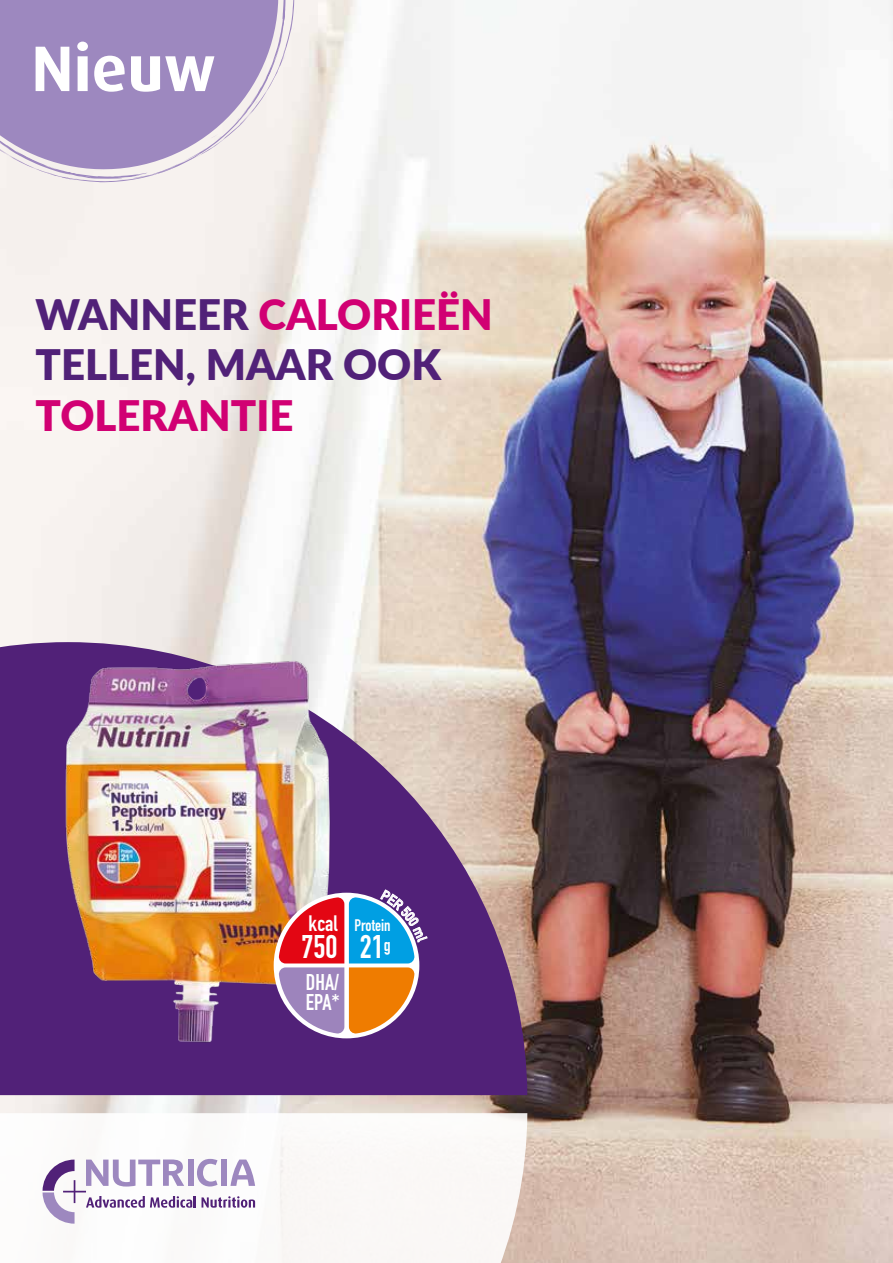
<style>
.page{position:relative;width:893px;height:1263px;background:#fff}
.page>*{position:absolute;margin:0;border:0;box-sizing:border-box;transform-origin:0 0}
.t1{font:700 64.5px "Dax";color:#fff}
.t2{font:900 42px/50.7px "Lato";color:#512178}
.t3{font:900 42px "Lato";color:#d10073}
.t4{font:32.25px "DIN Engschrift Std";color:#fff}
.t5{font:22.5px/19.2px "DIN Engschrift Std";color:#fff}
.t6{font:22.05px "DIN Engschrift Std";color:#fff}
.t7{font:16.5px "DIN Engschrift Std";color:#fff}
.s1{color:#d10073}
</style>
<div class="page">
<img style="left:0;top:0;width:893px;height:1263px">
<svg style="left:0;top:1113px;width:527px;height:150px"></svg>
<svg style="left:0;top:642px;width:527px;height:453px;background:#845f90"></svg>
<img style="left:54px;top:644px;width:289px;height:435px">
<svg style="left:0;top:0;width:301px;height:192px;fill:#f5f0ed"></svg>
<svg style="left:285px;top:0;width:10px;height:179px;fill:#f5f0ed"></svg>
<svg style="left:285px;top:53px;width:2px;height:7px"></svg>
<svg style="left:0;top:0;width:285px;height:182px;background:#b09ec9"></svg>
<svg style="left:13px;top:157px;width:12px;height:7px"></svg>
<svg style="left:39px;top:170px;width:17px;height:5px"></svg>
<svg style="left:188px;top:153px;width:10px;height:6px"></svg>
<svg style="left:211px;top:133px;width:11px;height:12px"></svg>
<svg style="left:234px;top:118px;width:7px;height:8px"></svg>
<svg style="left:251px;top:92px;width:7px;height:13px"></svg>
<svg style="left:268px;top:65px;width:6px;height:22px"></svg>
<svg style="left:30px;top:106px;width:12px;height:6px"></svg>
<svg style="left:54px;top:117px;width:16px;height:6px"></svg>
<svg style="left:194px;top:102px;width:9px;height:5px"></svg>
<svg style="left:218px;top:86px;width:7px;height:9px"></svg>
<svg style="left:239px;top:69px;width:3px;height:4px"></svg>
<svg style="left:253px;top:45px;width:6px;height:9px"></svg>
<svg style="left:269px;top:19px;width:3px;height:8px"></svg>
<svg style="left:43px;top:1159px;width:212px;height:65px"></svg>
<svg style="left:278px;top:890px;width:149px;height:144px;background:#9f7585"></svg>
<h1 class="t1" style="left:31px;top:32px;width:186px">Nieuw</h1>
<p class="t2" style="left:35px;top:287px;width:459px">WANNEER <span class="s1">CALORIEËN<br></span>TELLEN, MAAR OOK</p>
<p class="t3" style="left:35px;top:384px;width:259px">TOLERANTIE</p>
<p class="t6" style="left:308px;top:911px;width:30px">kcal</p>
<p class="t4" style="left:301px;top:927px;width:38px">750</p>
<p class="t5" style="left:306px;top:973px;width:36px">DHA/<br>EPA*</p>
<p class="t7" style="left:354px;top:916px;width:38px">Protein</p>
<p class="t4" style="left:360px;top:927px;width:32px">21<sup>g</sup></p>
</div>
